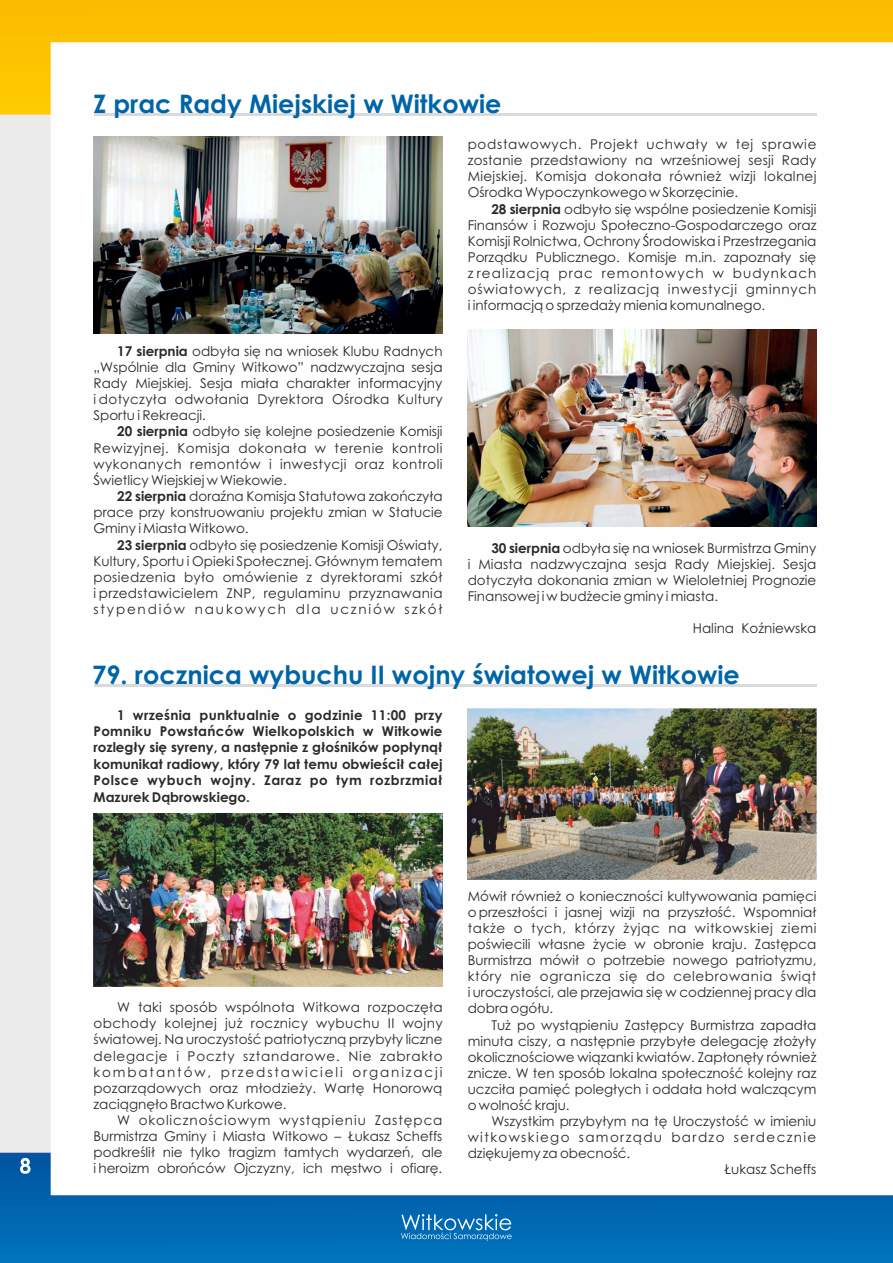
<style>
.page{position:relative;width:893px;height:1263px;background:#fff}
.page>*{position:absolute;margin:0;border:0;box-sizing:border-box;transform-origin:0 0}
.t1{font:700 25.5px "Century Gothic";color:#0065a7}
.t2{font:13.5px/16px "Century Gothic";color:#2a2a29;text-align:justify}
.t3{font:700 13.5px/16.4px "Century Gothic";letter-spacing:.035em;color:#2a2a29;text-align:justify}
.t4{font:13.5px "Century Gothic";letter-spacing:.1em;color:#2a2a29}
.s1{font-weight:700}
</style>
<div class="page">
<img style="left:0;top:0;width:893px;height:1263px">
<svg style="left:401px;top:1214px;width:111px;height:27px;background:#3287c1"></svg>
<svg style="left:20px;top:1158px;width:11px;height:16px"></svg>
<hr style="left:94px;top:114px;width:722px;height:2px;background:#d9dada">
<img style="left:468px;top:330px;width:348px;height:196px">
<img style="left:94px;top:136px;width:348px;height:198px">
<hr style="left:94px;top:684px;width:722px;height:3px;background:#d9dada">
<img style="left:94px;top:813px;width:348px;height:173px">
<img style="left:468px;top:708px;width:349px;height:171px">
<h1 class="t1" style="left:94px;top:94px;width:409px">Z prac Rady Miejskiej w Witkowie</h1>
<p class="t2" style="left:468px;top:137px;width:350px">podstawowych. Projekt uchwały w tej sprawie zostanie przedstawiony na wrześniowej sesji Rady Miejskiej. Komisja dokonała również wizji lokalnej Ośrodka Wypoczynkowego w Skorzęcinie.</p>
<p class="t2" style="left:468px;top:202px;width:350px;text-indent:24px"><span class="s1">28 sierpnia</span> odbyło się wspólne posiedzenie Komisji Finansów i Rozwoju Społeczno-Gospodarczego oraz Komisji Rolnictwa, Ochrony Środowiska i Przestrzegania Porządku Publicznego. Komisje m.in. zapoznały się z realizacją prac remontowych w budynkach oświatowych, z realizacją inwestycji gminnych i informacją o sprzedaży mienia komunalnego.</p>
<p class="t2" style="left:94px;top:344px;width:351px;text-indent:24px"><span class="s1">17 sierpnia</span> odbyła się na wniosek Klubu Radnych „Wspólnie dla Gminy Witkowo” nadzwyczajna sesja Rady Miejskiej. Sesja miała charakter informacyjny i dotyczyła odwołania Dyrektora Ośrodka Kultury Sportu i Rekreacji.</p>
<p class="t2" style="left:94px;top:425px;width:351px;text-indent:24px"><span class="s1">20 sierpnia</span> odbyło się kolejne posiedzenie Komisji Rewizyjnej. Komisja dokonała w terenie kontroli wykonanych remontów i inwestycji oraz kontroli Świetlicy Wiejskiej w Wiekowie.</p>
<p class="t2" style="left:94px;top:489px;width:351px;text-indent:24px"><span class="s1">22 sierpnia</span> doraźna Komisja Statutowa zakończyła prace przy konstruowaniu projektu zmian w Statucie Gminy i Miasta Witkowo.</p>
<p class="t2" style="left:93px;top:538px;width:351px;text-indent:24px"><span class="s1">23 sierpnia</span> odbyło się posiedzenie Komisji Oświaty, Kultury, Sportu i Opieki Społecznej. Głównym tematem posiedzenia było omówienie z dyrektorami szkół i przedstawicielem ZNP, regulaminu przyznawania stypendiów naukowych dla uczniów szkół</p>
<p class="t2" style="left:468px;top:541px;width:350px;text-indent:24px"><span class="s1">30 sierpnia</span> odbyła się na wniosek Burmistrza Gminy i Miasta nadzwyczajna sesja Rady Miejskiej. Sesja dotyczyła dokonania zmian w Wieloletniej Prognozie Finansowej i w budżecie gminy i miasta.</p>
<p class="t2" style="left:693px;top:621px;width:125px">Halina Koźniewska</p>
<h1 class="t1" style="left:92px;top:665px;width:649px">79. rocznica wybuchu II wojny światowej w Witkowie</h1>
<p class="t3" style="left:94px;top:708px;width:351px;text-indent:24px">1 września punktualnie o godzinie 11:00 przy Pomniku Powstańców Wielkopolskich w Witkowie rozległy się syreny, a następnie z głośników popłynął komunikat radiowy, który 79 lat temu obwieścił całej Polsce wybuch wojny. Zaraz po tym rozbrzmiał Mazurek Dąbrowskiego.</p>
<p class="t2" style="left:93px;top:1000px;width:351px;text-indent:24px">W taki sposób wspólnota Witkowa rozpoczęła obchody kolejnej już rocznicy wybuchu II wojny światowej. Na uroczystość patriotyczną przybyły liczne delegacje i Poczty sztandarowe. Nie zabrakło kombatantów, przedstawicieli organizacji pozarządowych oraz młodzieży. Wartę Honorową zaciągnęło Bractwo Kurkowe.</p>
<p class="t2" style="left:93px;top:1113px;width:351px;text-indent:24px">W okolicznościowym wystąpieniu Zastępca Burmistrza Gminy i Miasta Witkowo – Łukasz Scheffs podkreślił nie tylko tragizm tamtych wydarzeń, ale i heroizm obrońców Ojczyzny, ich męstwo i ofiarę.</p>
<p class="t2" style="left:468px;top:889px;width:350px">Mówił również o konieczności kultywowania pamięci o przeszłości i jasnej wizji na przyszłość. Wspomniał także o tych, którzy żyjąc na witkowskiej ziemi poświecili własne życie w obronie kraju. Zastępca Burmistrza mówił o potrzebie nowego patriotyzmu, który nie ogranicza się do celebrowania świąt i uroczystości, ale przejawia się w codziennej pracy dla dobra ogółu.</p>
<p class="t2" style="left:468px;top:1018px;width:350px;text-indent:24px">Tuż po wystąpieniu Zastępcy Burmistrza zapadła minuta ciszy, a następnie przybyłe delegację złożyły okolicznościowe wiązanki kwiatów. Zapłonęły również znicze. W ten sposób lokalna społeczność kolejny raz uczciła pamięć poległych i oddała hołd walczącym o wolność kraju.</p>
<p class="t2" style="left:491px;top:1114px;width:327px">Wszystkim przybyłym na tę Uroczystość w imieniu</p>
<p class="t4" style="left:468px;top:1132px;width:350px">witkowskiego samorządu bardzo serdecznie</p>
<p class="t2" style="left:468px;top:1146px;width:164px">dziękujemy za obecność.</p>
<p class="t2" style="left:724px;top:1162px;width:94px">Łukasz Scheffs</p>
</div>
